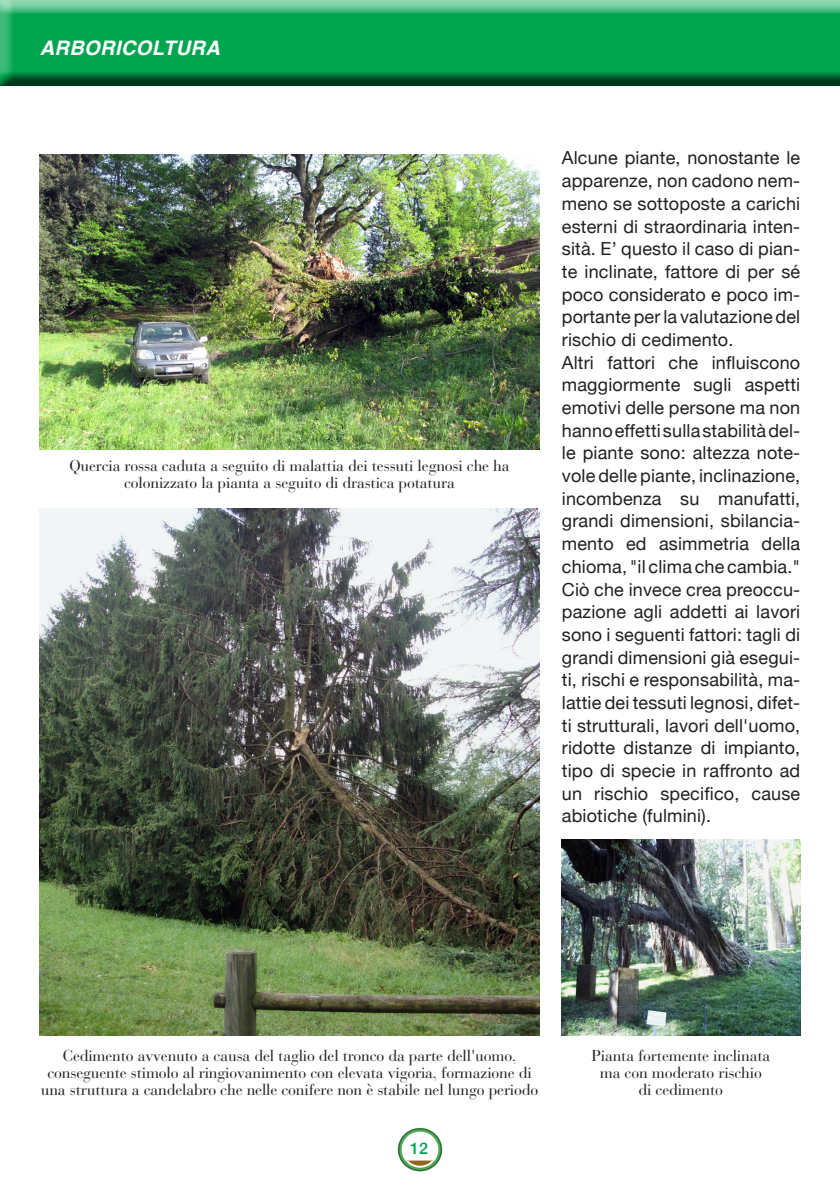
<style>
.page{position:relative;width:840px;height:1191px;background:#fff}
.page>*{position:absolute;margin:0;border:0;box-sizing:border-box;transform-origin:0 0}
.t1{font:italic 700 20px "Helvetica";letter-spacing:.02em;color:#fff}
.t2{font:18px/22.6px "Helvetica Neue";letter-spacing:.01em;color:#231f20;text-align:justify}
.t3{font:500 16px "Helvetica Neue";color:#00a54f}
.t4{font:15.6px/17px "Bauer Bodoni";letter-spacing:-.01em;color:#231f20;text-align:center}
</style>
<div class="page">
<img style="left:40px;top:154px;width:499px;height:295px">
<img style="left:40px;top:508px;width:499px;height:527px">
<img style="left:561px;top:839px;width:238px;height:196px">
<img style="left:397px;top:1127px;width:46px;height:45px">
<div style="left:0;top:0;width:839px;height:87px;background:#231f20;opacity:.75"></div>
<p class="t1" style="left:40px;top:31px;width:181px">ARBORICOLTURA</p>
<p class="t4" style="left:69px;top:457px;width:441px">Quercia rossa caduta a seguito di malattia dei tessuti legnosi che ha colonizzato la pianta a seguito di drastica potatura</p>
<p class="t2" style="left:561px;top:148px;width:240px">Alcune piante, nonostante le apparenze, non cadono nem&shy;meno se sottoposte a carichi esterni di straordinaria inten&shy;sità. E’ questo il caso di pian&shy;te inclinate, fattore di per sé poco considerato e poco im&shy;portante per la valutazione del rischio di cedimento.</p>
<p class="t2" style="left:561px;top:352px;width:240px">Altri fattori che influiscono maggiormente sugli aspetti emotivi delle persone ma non hanno effetti sulla stabilità del&shy;le piante sono: altezza note&shy;vole delle piante, inclinazione, incombenza su manufatti, grandi dimensioni, sbilancia&shy;mento ed asimmetria della chioma, "il clima che cambia."</p>
<p class="t2" style="left:561px;top:579px;width:240px">Ciò che invece crea preoccu&shy;pazione agli addetti ai lavori sono i seguenti fattori: tagli di grandi dimensioni già esegui&shy;ti, rischi e responsabilità, ma&shy;lattie dei tessuti legnosi, difet&shy;ti strutturali, lavori dell'uomo, ridotte distanze di impianto, tipo di specie in raffronto ad un rischio specifico, cause abiotiche (fulmini).</p>
<p class="t4" style="left:41px;top:1047px;width:498px">Cedimento avvenuto a causa del taglio del tronco da parte dell'uomo, conseguente stimolo al ringiovanimento con elevata vigoria, formazione di una struttura a candelabro che nelle conifere non è stabile nel lungo periodo</p>
<p class="t4" style="left:591px;top:1047px;width:180px">Pianta fortemente inclinata</p>
<p class="t4" style="left:599px;top:1064px;width:163px">ma con moderato rischio</p>
<p class="t4" style="left:638px;top:1081px;width:86px">di cedimento</p>
<p class="t3" style="left:410px;top:1135px;width:19px">12</p>
</div>
